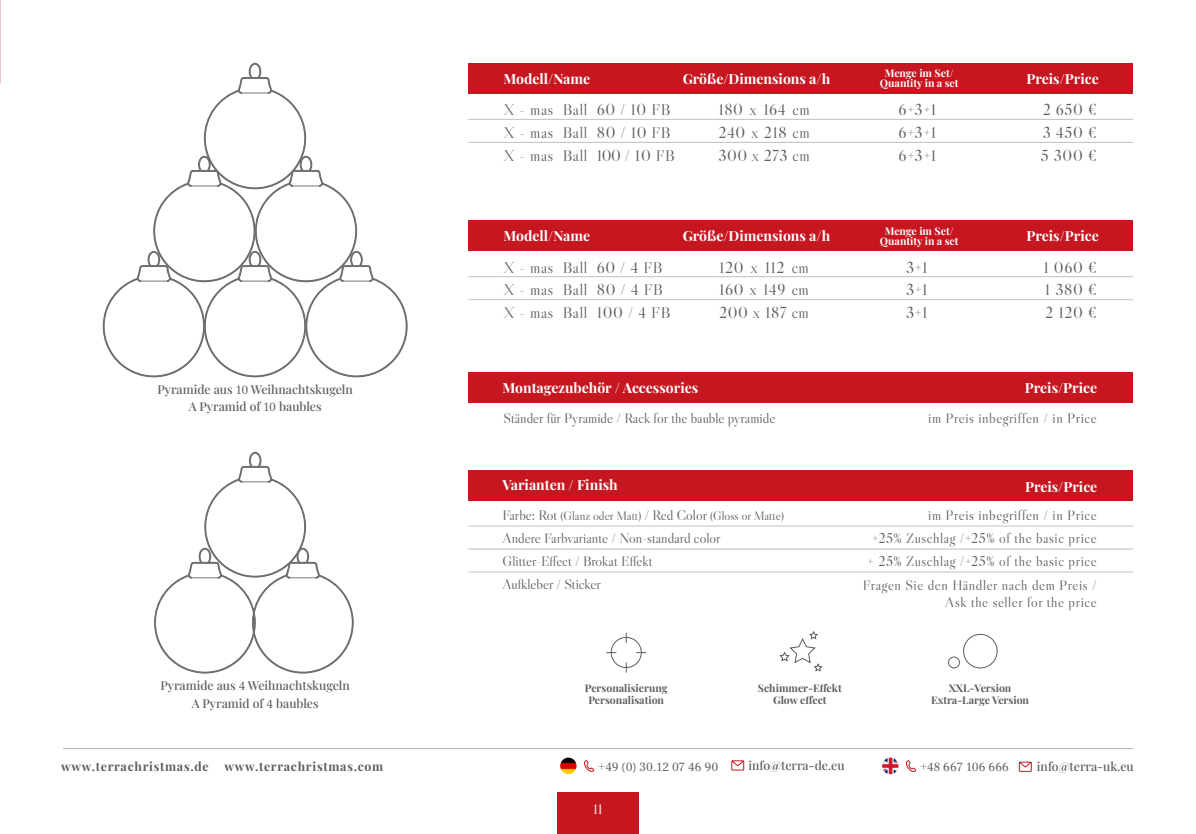
<style>
.page{position:relative;width:1196px;height:834px;background:#fff}
.page>*{position:absolute;margin:0;border:0;box-sizing:border-box;transform-origin:0 0}
.t1{font:15.75px/22.8px "Libre Caslon Display";letter-spacing:.04em;color:#5d5d5c;text-align:justify}
.t2{font:14px/22.8px "Libre Caslon Display";letter-spacing:.035em;color:#5d5d5c;text-align:right}
.t3{font:700 14px "Playfair Display";color:#fff}
.t4{font:14px/22.8px "Libre Caslon Display";color:#5d5d5c}
.t5{font:14px "Libre Caslon Display";color:#fff}
.t6{font:500 12.25px/17.5px "Playfair Display";color:#5d5d5c;text-align:center}
.t7{font:12.25px "Libre Caslon Display";color:#5d5d5c}
.t8{font:700 12.25px "Playfair Display";letter-spacing:.06em;color:#5d5d5c}
.t9{font:12.25px "Frank Ruhl Libre";color:#5d5d5c}
.t10{font:700 10.5px/12.6px "Playfair Display";color:#5d5d5c;text-align:center}
.t11{font:700 10.5px/10.5px "Playfair Display";color:#fff;text-align:center}
.s1{font-family:"Frank Ruhl Libre";font-weight:400}
.s2{font-size:14px}
.s3{font-family:"Playfair Display";font-weight:500}
</style>
<div class="page">
<div style="left:557px;top:792px;width:81px;height:41px;background:#c61620"></div>
<hr style="left:63px;top:748px;width:1069px;height:1px;background:#b3b2b2">
<svg style="left:154px;top:451px;width:200px;height:222px"></svg>
<svg style="left:103px;top:63px;width:304px;height:314px"></svg>
<hr style="left:468px;top:119px;width:665px;height:1px;background:#c1c0c0">
<hr style="left:468px;top:276px;width:665px;height:1px;background:#c1c0c0">
<hr style="left:468px;top:142px;width:665px;height:1px;background:#c1c0c0">
<hr style="left:468px;top:299px;width:665px;height:1px;background:#c1c0c0">
<div style="left:468px;top:63px;width:665px;height:31px;background:#c61620"></div>
<div style="left:468px;top:220px;width:665px;height:31px;background:#c61620"></div>
<div style="left:468px;top:372px;width:665px;height:31px;background:#c61620"></div>
<svg style="left:779px;top:631px;width:44px;height:41px"></svg>
<svg style="left:948px;top:633px;width:50px;height:35px"></svg>
<div style="left:611px;top:637px;width:30px;height:30px;border:1px solid #5e5d5d;border-radius:50%"></div>
<svg style="left:1018px;top:761px;width:14px;height:10px"></svg>
<svg style="left:906px;top:760px;width:10px;height:12px"></svg>
<svg style="left:731px;top:760px;width:13px;height:10px"></svg>
<svg style="left:584px;top:760px;width:10px;height:11px"></svg>
<img style="left:882px;top:757px;width:16px;height:17px;border-radius:8px">
<img style="left:560px;top:757px;width:16px;height:17px;border-radius:8px">
<hr style="left:468px;top:525px;width:665px;height:1px;background:#c1c0c0">
<hr style="left:468px;top:571px;width:665px;height:1px;background:#c1c0c0">
<hr style="left:468px;top:548px;width:665px;height:1px;background:#c1c0c0">
<div style="left:468px;top:469px;width:665px;height:31px;background:#c61620"></div>
<p class="t6" style="left:157px;top:379px;width:197px">Pyramide aus <span class="s1">10</span> Weihnachtskugeln<br>A Pyramid of <span class="s1">10</span> baubles</p>
<p class="t6" style="left:160px;top:675px;width:191px">Pyramide aus <span class="s1">4</span> Weihnachtskugeln<br>A Pyramid of <span class="s1">4</span> baubles</p>
<p class="t3" style="left:503px;top:67px;width:88px">Modell/Name</p>
<p class="t1" style="left:503px;top:98px;width:173px;text-align:left">X - mas Ball 60 / 10 FB<br>X - mas Ball 80 / 10 FB<br>X - mas Ball 100 / 10 FB</p>
<p class="t3" style="left:682px;top:67px;width:149px">Größe/Dimensions a/h</p>
<p class="t11" style="left:880px;top:67px;width:80px">Menge im Set/<br>Quantity in a set</p>
<p class="t1" style="left:718px;top:98px;width:93px">180 x 164 cm 240 x 218 cm 300 x 273 cm</p>
<p class="t1" style="left:898px;top:98px;width:39px">6+3+1<br>6+3+1<br>6+3+1</p>
<p class="t3" style="left:503px;top:225px;width:88px">Modell/Name</p>
<p class="t1" style="left:503px;top:255px;width:168px;text-align:left">X - mas Ball 60 / 4 FB<br>X - mas Ball 80 / 4 FB<br>X - mas Ball 100 / 4 FB</p>
<p class="t3" style="left:682px;top:225px;width:149px">Größe/Dimensions a/h</p>
<p class="t11" style="left:880px;top:224px;width:80px">Menge im Set/<br>Quantity in a set</p>
<p class="t1" style="left:719px;top:255px;width:91px">120 x 112 cm 160 x 149 cm 200 x 187 cm</p>
<p class="t1" style="left:906px;top:255px;width:23px">3+1<br>3+1<br>3+1</p>
<p class="t3" style="left:1026px;top:67px;width:74px">Preis/Price</p>
<p class="t1" style="left:1041px;top:98px;width:57px">2 650 € 3 450 € 5 300 €</p>
<p class="t3" style="left:1026px;top:225px;width:74px">Preis/Price</p>
<p class="t1" style="left:1043px;top:255px;width:55px">1 060 € 1 380 € 2 120 €</p>
<p class="t3" style="left:502px;top:377px;width:197px">Montagezubehör / Accessories</p>
<p class="t3" style="left:1024px;top:377px;width:74px">Preis/Price</p>
<p class="t4" style="left:503px;top:406px;width:273px">Ständer für Pyramide / Rack for the bauble pyramide</p>
<p class="t2" style="left:928px;top:406px;width:170px">im Preis inbegriffen / in Price</p>
<p class="t3" style="left:502px;top:474px;width:117px">Varianten / Finish</p>
<p class="t3" style="left:1025px;top:475px;width:74px">Preis/Price</p>
<p class="t7" style="left:502px;top:508px;width:283px"><span class="s2">Farbe: Rot</span> (Glanz oder Matt) <span class="s2">/ Red Color</span> (Gloss or Matte)</p>
<p class="t4" style="left:502px;top:526px;width:219px">Andere Farbvariante / Non-standard color<br>Glitter-Effect / Brokat Effekt<br>Aufkleber / Sticker</p>
<p class="t2" style="left:867px;top:504px;width:231px">im Preis inbegriffen / in Price<br>+25% Zuschlag /+25% of the basic price + 25% Zuschlag /+25% of the basic price</p>
<p class="t2" style="left:863px;top:575px;width:235px;line-height:17.5px">Fragen Sie den Händler nach dem Preis /<br>Ask the seller for the price</p>
<p class="t10" style="left:585px;top:680px;width:84px">Personalisierung<br>Personalisation</p>
<p class="t10" style="left:758px;top:680px;width:85px">Schimmer-Effekt<br>Glow effect</p>
<p class="t10" style="left:931px;top:680px;width:99px">XXL-Version<br>Extra-Large Version</p>
<p class="t8" style="left:61px;top:756px;width:149px">www.terrachristmas.de</p>
<p class="t8" style="left:224px;top:756px;width:160px">www.terrachristmas.com</p>
<p class="t9" style="left:598px;top:759px;width:122px"><span class="s3">+</span>49 (0) 30.12 07 46 90</p>
<p class="t6" style="left:748px;top:755px;width:98px">info@terra-de.eu</p>
<p class="t9" style="left:920px;top:759px;width:90px"><span class="s3">+</span>48 667 106 666</p>
<p class="t6" style="left:1037px;top:756px;width:98px">info@terra-uk.eu</p>
<p class="t5" style="left:593px;top:799px;width:11px">11</p>
</div>
